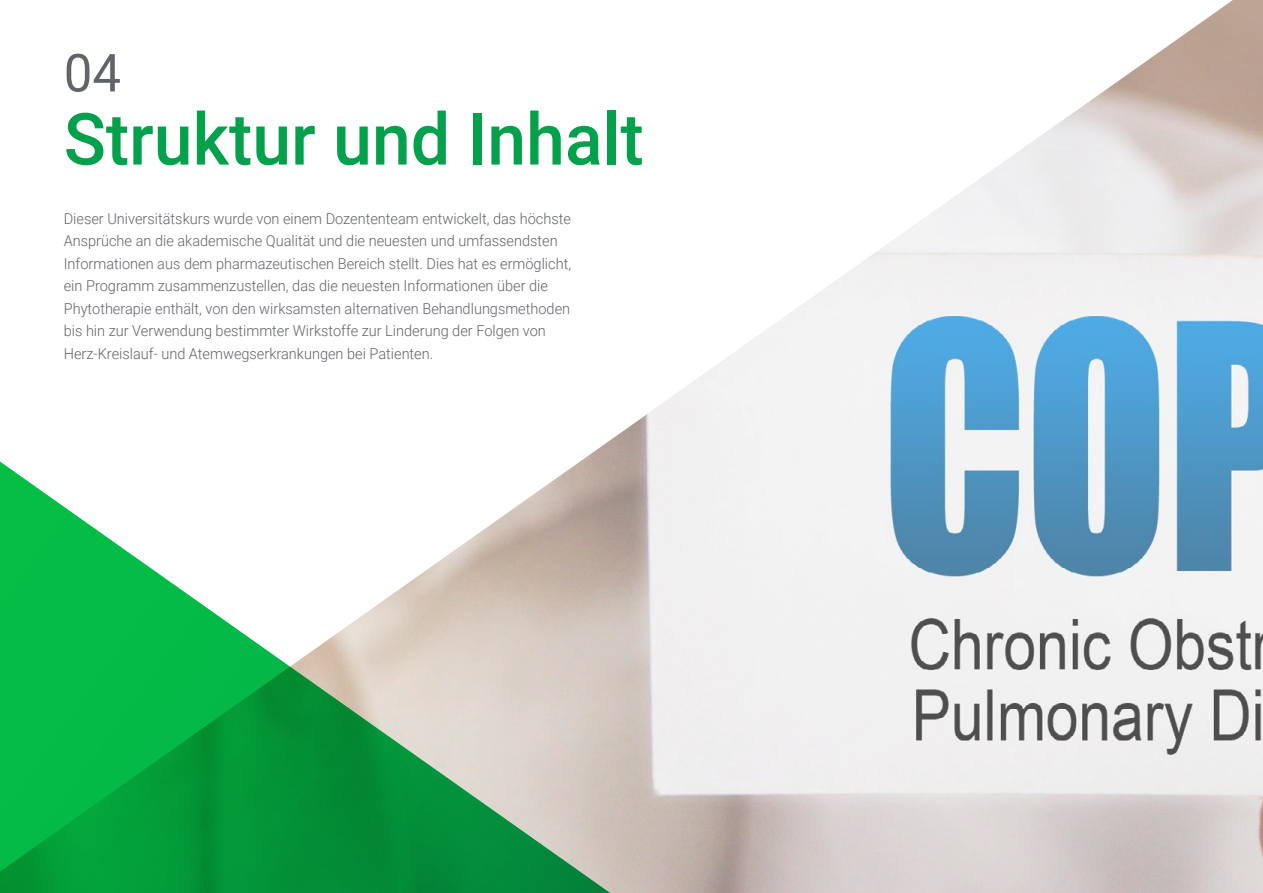
<style>
.page{position:relative;width:1263px;height:893px;background:#fff}
.page>*{position:absolute;margin:0;border:0;box-sizing:border-box;transform-origin:0 0}
.t1{font:500 72px "Roboto";color:#04a14d}
.t2{font:52.5px "Roboto";color:#61646a}
.t3{font:300 15px/22.5px "Roboto";color:#61646a}
</style>
<div class="page">
<img style="left:602px;top:0;width:661px;height:893px">
<svg style="left:0;top:446px;width:640px;height:447px"></svg>
<h2 class="t2" style="left:64px;top:36px;width:59px">04</h2>
<h1 class="t1" style="left:64px;top:89px;width:581px">Struktur und Inhalt</h1>
<p class="t3" style="left:64px;top:207px;width:509px">Dieser Universitätskurs wurde von einem Dozententeam entwickelt, das höchste Ansprüche an die akademische Qualität und die neuesten und umfassendsten Informationen aus dem pharmazeutischen Bereich stellt. Dies hat es ermöglicht, ein Programm zusammenzustellen, das die neuesten Informationen über die Phytotherapie enthält, von den wirksamsten alternativen Behandlungsmethoden bis hin zur Verwendung bestimmter Wirkstoffe zur Linderung der Folgen von Herz-Kreislauf- und Atemwegserkrankungen bei Patienten.</p>
</div>
